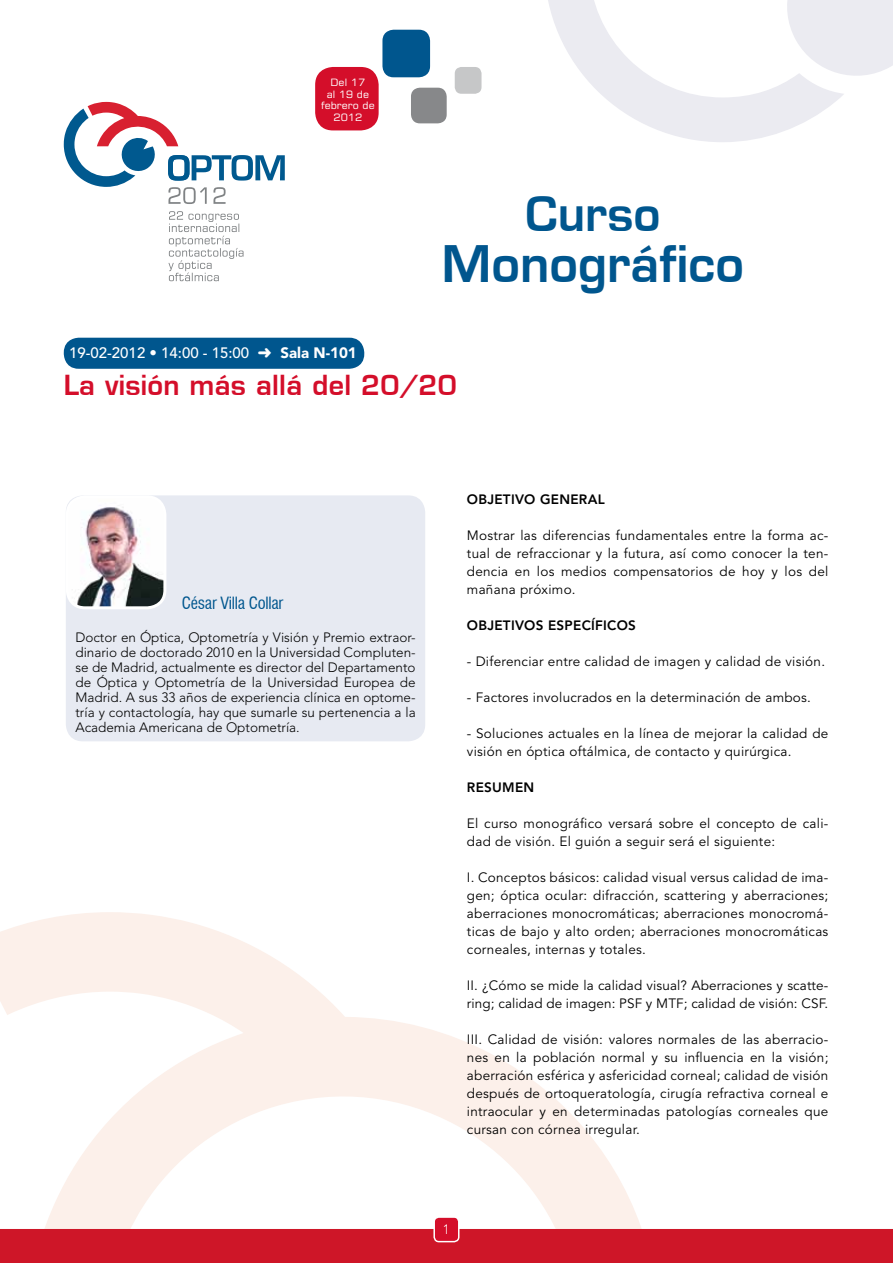
<style>
.page{position:relative;width:893px;height:1263px;background:#fff}
.page>*{position:absolute;margin:0;border:0;box-sizing:border-box;transform-origin:0 0}
.t1{font:49.2px "Square 721 Dm Normal";color:#00568e}
.t2{font:46.5px "Square 721 Dm Normal";color:#00568e}
.t3{font:27px "Square 721 Dm Normal";letter-spacing:.01em;color:#d40e2a}
.t4{font:condensed 16.5px "Swiss 721 BT";letter-spacing:-.015em;color:#00568e}
.t5{font:500 15px "Avenir";color:#fff}
.t6{font:13.5px/18px "Avenir";letter-spacing:.02em;color:#000;text-align:justify}
.t7{font:300 13.5px/15px "Avenir";color:#000;text-align:justify}
.t8{font:800 13.5px "Avenir";letter-spacing:.02em;color:#000}
.t9{font:300 13.5px "Avenir";color:#fff}
.t10{font:10.2px/11.7px "Square 721";color:#fff;text-align:center;scale:1.05 1}
.s1{font-weight:900}
</style>
<div class="page">
<svg style="left:548px;top:0;width:345px;height:142px"></svg>
<svg style="left:0;top:912px;width:642px;height:317px"></svg>
<div style="left:0;top:1229px;width:893px;height:34px;background:#ce1628"></div>
<svg style="left:64px;top:102px;width:221px;height:102px"></svg>
<svg style="left:168px;top:211px;width:76px;height:70px"></svg>
<div style="left:66px;top:495px;width:359px;height:246px;background:#e7eaf2;border-radius:17px"></div>
<img style="left:67px;top:497px;width:98px;height:111px">
<div style="left:66px;top:495px;width:100px;height:114px;border:3px solid #fff;border-radius:18px"></div>
<div style="left:315px;top:67px;width:64px;height:63px;background:#d40e2a;border-radius:18px"></div>
<div style="left:382px;top:30px;width:48px;height:47px;background:#00568e;border-radius:11px"></div>
<div style="left:411px;top:88px;width:36px;height:35px;background:#87888a;border-radius:9px"></div>
<div style="left:455px;top:67px;width:26px;height:27px;background:#c6c7c8;border-radius:7px"></div>
<div style="left:434px;top:1217px;width:25px;height:24px;background:#d40e2a;border-radius:5px"></div>
<div style="left:433px;top:1216px;width:26px;height:26px;border:1px solid #fff;border-radius:5px"></div>
<div style="left:64px;top:338px;width:300px;height:31px;background:#00568e;border-radius:15px"></div>
<p class="t10" style="left:321px;top:76px;width:53px">Del 17<br>al 19 de febrero de<br>2012</p>
<p class="t5" style="left:69px;top:344px;width:289px">19-02-2012 • 14:00 - 15:00 ➜ <span class="s1">Sala N-101</span></p>
<h2 class="t2" style="left:526px;top:185px;width:136px">Curso</h2>
<h1 class="t1" style="left:442px;top:233px;width:304px">Monográfico</h1>
<h3 class="t3" style="left:64px;top:368px;width:395px">La visión más allá del 20/20</h3>
<p class="t4" style="left:182px;top:593px;width:103px">César Villa Collar</p>
<p class="t7" style="left:75px;top:630px;width:342px">Doctor en Óptica, Optometría y Visión y Premio extraor&shy;dinario de doctorado 2010 en la Universidad Compluten&shy;se de Madrid, actualmente es director del Departamento de Óptica y Optometría de la Universidad Europea de Madrid. A sus 33 años de experiencia clínica en optome&shy;tría y contactología, hay que sumarle su pertenencia a la Academia Americana de Optometría.</p>
<p class="t8" style="left:467px;top:491px;width:139px">OBJETIVO GENERAL</p>
<p class="t6" style="left:467px;top:527px;width:363px">Mostrar las diferencias fundamentales entre la forma ac&shy;tual de refraccionar y la futura, así como conocer la ten&shy;dencia en los medios compensatorios de hoy y los del mañana próximo.</p>
<p class="t8" style="left:467px;top:617px;width:171px">OBJETIVOS ESPECÍFICOS</p>
<p class="t6" style="left:467px;top:653px;width:360px">- Diferenciar entre calidad de imagen y calidad de visión.</p>
<p class="t6" style="left:467px;top:689px;width:346px">- Factores involucrados en la determinación de ambos.</p>
<p class="t6" style="left:467px;top:725px;width:363px">- Soluciones actuales en la línea de mejorar la calidad de visión en óptica oftálmica, de contacto y quirúrgica.</p>
<p class="t8" style="left:467px;top:779px;width:69px">RESUMEN</p>
<p class="t6" style="left:467px;top:815px;width:363px">El curso monográfico versará sobre el concepto de cali&shy;dad de visión. El guión a seguir será el siguiente:</p>
<p class="t6" style="left:467px;top:869px;width:363px">I. Conceptos básicos: calidad visual versus calidad de ima&shy;gen; óptica ocular: difracción, scattering y aberraciones; aberraciones monocromáticas; aberraciones monocromá&shy;ticas de bajo y alto orden; aberraciones monocromáticas corneales, internas y totales.</p>
<p class="t6" style="left:467px;top:977px;width:363px">II. ¿Cómo se mide la calidad visual? Aberraciones y scatte&shy;ring; calidad de imagen: PSF y MTF; calidad de visión: CSF.</p>
<p class="t6" style="left:467px;top:1031px;width:363px">III. Calidad de visión: valores normales de las aberracio&shy;nes en la población normal y su influencia en la visión; aberración esférica y asfericidad corneal; calidad de visión después de ortoqueratología, cirugía refractiva corneal e intraocular y en determinadas patologías corneales que cursan con córnea irregular.</p>
<p class="t9" style="left:443px;top:1222px;width:9px">1</p>
</div>
